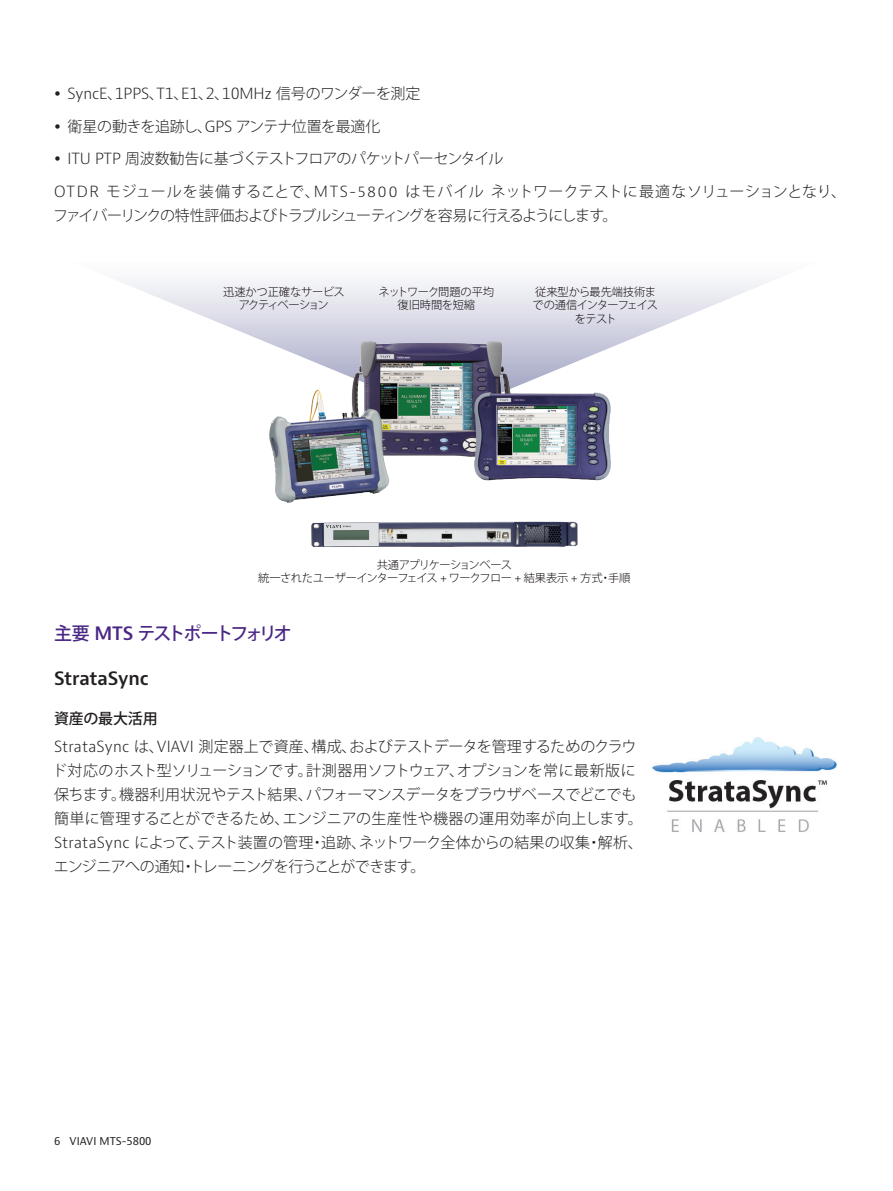
<style>
.page{position:relative;width:893px;height:1191px;background:#fff}
.page>*{position:absolute;margin:0;border:0;box-sizing:border-box;transform-origin:0 0}
.H2_Heading_Purple_12_16{font:500 18px "Koz Go Pro";letter-spacing:-.165em;color:#4a2785}
.H2_Heading_Black_12_16{font:600 18px "Bernino Sans";letter-spacing:-.01em;color:#231f20}
.P_10_16{font:300 15px/24px "Koz Go Pro";letter-spacing:-.03em;color:#231f20}
.t1{font:300 15px "Bernino Sans";letter-spacing:-.01em;color:#231f20}
.P_10_16-2{font:300 15px "Koz Go Pro";letter-spacing:-.065em;color:#231f20}
.H3_Heading_Level_3{font:500 15px "Koz Go Pro";letter-spacing:-.01em;color:#231f20}
.t2{font:300 11.25px/13.5px "Koz Go Pro";letter-spacing:-.05em;color:#110a0c;text-align:center}
.t3{font:300 11.25px/13.5px "Koz Go Pro";letter-spacing:-.025em;color:#110a0c;text-align:center}
.t4{font:300 11.25px/13.5px "Koz Go Pro";letter-spacing:-.02em;color:#110a0c;text-align:center}
.t5{font:10.5px "Bernino Sans";color:#231f20}
.s1{font-family:"Koz Go Pro"}
.s2{font-family:"Bernino Sans"}
.s3{font-family:"Bernino Sans";font-weight:600}
</style>
<div class="page">
<svg style="left:120px;top:281px;width:650px;height:50px"></svg>
<img style="left:238px;top:326px;width:412px;height:177px">
<img style="left:311px;top:521px;width:267px;height:26px">
<img style="left:653px;top:738px;width:184px;height:94px">
<p class="t1" style="left:68px;top:84px;width:354px">SyncE<span class="s1">、</span>1PPS<span class="s1">、</span>T1<span class="s1">、</span>E1<span class="s1">、</span>2<span class="s1">、</span>10MHz <span class="s1">信号のワンダーを測定</span></p>
<p class="P_10_16" style="left:68px;top:114px;width:314px">衛星の動きを追跡し、<span class="s2">GPS</span> アンテナ位置を最適化</p>
<p class="P_10_16-2" style="left:68px;top:149px;width:437px"><span class="s2">ITU PTP</span> 周波数勧告に基づくテストフロアのパケットパーセンタイル</p>
<p class="P_10_16" style="left:53px;top:179px;width:794px"><span class="s2">OTDR</span> モジュールを装備することで、<span class="s2">MTS-5800</span> はモバイルネットワークテストに最適なソリューションとなり、ファイバーリンクの特性評価およびトラブルシューティングを容易に行えるようにします。</p>
<p class="t3" style="left:223px;top:285px;width:123px">迅速かつ正確なサービスアクティベーション</p>
<p class="t4" style="left:379px;top:285px;width:117px">ネットワーク問題の平均復旧時間を短縮</p>
<p class="t2" style="left:533px;top:285px;width:127px">従来型から最先端技術までの通信インターフェイスをテスト</p>
<p class="t2" style="left:258px;top:558px;width:374px">共通アプリケーションベース<br>統一されたユーザーインターフェイス <span class="s2">+</span> ワークフロー <span class="s2">+</span> 結果表示 <span class="s2">+</span> 方式・手順</p>
<p class="H2_Heading_Purple_12_16" style="left:54px;top:621px;width:239px">主要 <span class="s3">MTS</span> テストポートフォリオ</p>
<p class="H2_Heading_Black_12_16" style="left:54px;top:666px;width:96px">StrataSync</p>
<p class="H3_Heading_Level_3" style="left:54px;top:708px;width:105px">資産の最大活用</p>
<p class="P_10_16" style="left:52px;top:734px;width:592px"><span class="s2">StrataSync</span> は、<span class="s2">VIAVI</span> 測定器上で資産、構成、およびテストデータを管理するためのクラウド対応のホスト型ソリューションです。計測器用ソフトウェア、オプションを常に最新版に保ちます。機器利用状況やテスト結果、パフォーマンスデータをブラウザベースでどこでも簡単に管理することができるため、エンジニアの生産性や機器の運用効率が向上します。<span class="s2">StrataSync</span> によって、テスト装置の管理・追跡、ネットワーク全体からの結果の収集・解析、エンジニアへの通知・トレーニングを行うことができます。</p>
<p class="t5" style="left:54px;top:1134px;width:99px">6 VIAVI MTS-5800</p>
</div>
